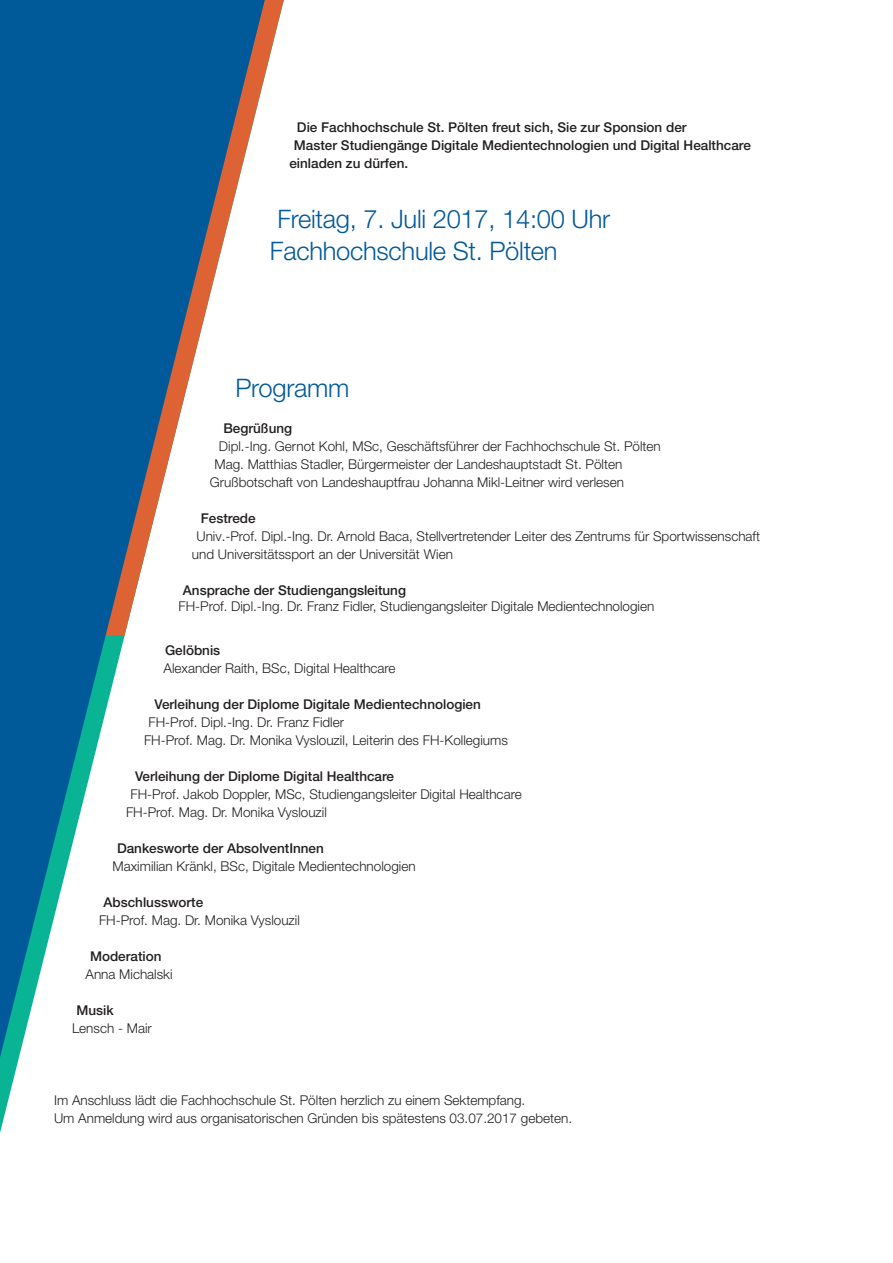
<style>
.page{position:relative;width:893px;height:1263px;background:#fff}
.page>*{position:absolute;margin:0;border:0;box-sizing:border-box;transform-origin:0 0}
.t1{font:300 25.5px/31.7px "Helvetica Neue LT Pro";letter-spacing:-.01em;color:#005999}
.t2{font:300 13.5px/18px "Helvetica Neue LT Pro";color:#231f20}
.t3{font:500 13.5px "Helvetica Neue LT Pro";color:#231f20}
</style>
<div class="page">
<svg style="left:265px;top:0;width:19px;height:75px"></svg>
<svg style="left:0;top:0;width:265px;height:1057px"></svg>
<div style="left:0;top:0;width:110px;height:441px;background:#005999"></div>
<p class="t3" style="left:297px;top:119px;width:391px">Die Fachhochschule St. Pölten freut sich, Sie zur Sponsion der</p>
<p class="t3" style="left:294px;top:137px;width:458px">Master Studiengänge Digitale Medientechnologien und Digital Healthcare</p>
<p class="t3" style="left:289px;top:155px;width:120px">einladen zu dürfen.</p>
<h1 class="t1" style="left:270px;top:203px;width:342px">Freitag, 7. Juli 2017, 14:00 Uhr<br>Fachhochschule St. Pölten</h1>
<h1 class="t1" style="left:235px;top:371px;width:115px">Programm</h1>
<p class="t3" style="left:223px;top:420px;width:70px">Begrüßung</p>
<p class="t2" style="left:219px;top:437px;width:443px">Dipl.-Ing. Gernot Kohl, MSc, Geschäftsführer der Fachhochschule St. Pölten</p>
<p class="t2" style="left:214px;top:455px;width:409px">Mag. Matthias Stadler, Bürgermeister der Landeshauptstadt St. Pölten</p>
<p class="t2" style="left:210px;top:473px;width:416px">Grußbotschaft von Landeshauptfrau Johanna Mikl-Leitner wird verlesen</p>
<p class="t3" style="left:201px;top:510px;width:56px">Festrede</p>
<p class="t2" style="left:192px;top:527px;width:570px;text-indent:4px">Univ.-Prof. Dipl.-Ing. Dr. Arnold Baca, Stellvertretender Leiter des Zentrums für Sportwissenschaft und Universitätssport an der Universität Wien</p>
<p class="t3" style="left:183px;top:582px;width:225px">Ansprache der Studiengangsleitung</p>
<p class="t2" style="left:178px;top:597px;width:477px">FH-Prof. Dipl.-Ing. Dr. Franz Fidler, Studiengangsleiter Digitale Medientechnologien</p>
<p class="t3" style="left:165px;top:642px;width:57px">Gelöbnis</p>
<p class="t2" style="left:164px;top:659px;width:234px">Alexander Raith, BSc, Digital Healthcare</p>
<p class="t3" style="left:154px;top:696px;width:328px">Verleihung der Diplome Digitale Medientechnologien</p>
<p class="t2" style="left:144px;top:713px;width:365px;text-indent:4px">FH-Prof. Dipl.-Ing. Dr. Franz Fidler<br>FH-Prof. Mag. Dr. Monika Vyslouzil, Leiterin des FH-Kollegiums</p>
<p class="t3" style="left:135px;top:768px;width:261px">Verleihung der Diplome Digital Healthcare</p>
<p class="t2" style="left:126px;top:785px;width:397px;text-indent:4px">FH-Prof. Jakob Doppler, MSc, Studiengangsleiter Digital Healthcare<br>FH-Prof. Mag. Dr. Monika Vyslouzil</p>
<p class="t3" style="left:117px;top:840px;width:208px">Dankesworte der AbsolventInnen</p>
<p class="t2" style="left:113px;top:857px;width:305px">Maximilian Kränkl, BSc, Digitale Medientechnologien</p>
<p class="t3" style="left:104px;top:894px;width:101px">Abschlussworte</p>
<p class="t2" style="left:99px;top:911px;width:202px">FH-Prof. Mag. Dr. Monika Vyslouzil</p>
<p class="t3" style="left:90px;top:948px;width:73px">Moderation</p>
<p class="t2" style="left:86px;top:965px;width:89px">Anna Michalski</p>
<p class="t3" style="left:77px;top:1002px;width:39px">Musik</p>
<p class="t2" style="left:72px;top:1019px;width:81px">Lensch - Mair</p>
<p class="t2" style="left:54px;top:1091px;width:520px">Im Anschluss lädt die Fachhochschule St. Pölten herzlich zu einem Sektempfang.<br>Um Anmeldung wird aus organisatorischen Gründen bis spätestens 03.07.2017 gebeten.</p>
</div>
